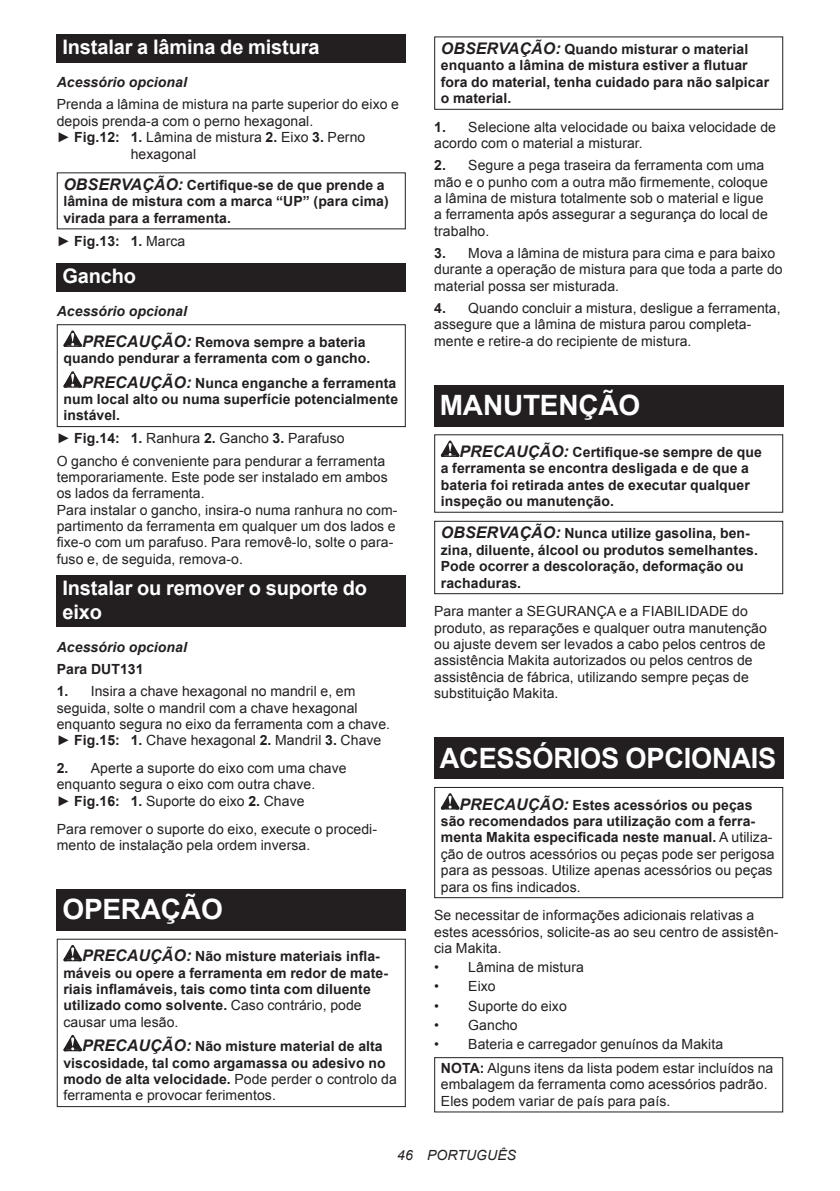
<style>
.page{position:relative;width:840px;height:1191px;background:#fff}
.page>*{position:absolute;margin:0;border:0;box-sizing:border-box;transform-origin:0 0}
.t1{font:700 28px "Arial";letter-spacing:-.01em;color:#fff}
.t2{font:700 20px/23.4px "Arial";letter-spacing:-.01em;color:#fff}
.t3{font:14px/16.4px "Arial";letter-spacing:.005em;color:#231f20}
.t4{font:700 14px/16.4px "Arial";letter-spacing:.005em;color:#231f20}
.t5{font:italic 700 14px "Arial";letter-spacing:.005em;color:#231f20}
.t6{font:italic 14px "Arial";letter-spacing:.005em;color:#231f20}
.s1{font-weight:700}
.s2{font-style:italic;font-size:16px}
.s3{font-weight:400}
.s4{font-style:italic}
.s5{font-weight:700;font-style:italic;font-size:16px}
</style>
<div class="page">
<div style="left:57px;top:34px;width:348px;height:29px;background:#231f20"></div>
<div style="left:57px;top:263px;width:348px;height:28px;background:#231f20"></div>
<svg style="left:63px;top:330px;width:19px;height:17px"></svg>
<svg style="left:63px;top:371px;width:19px;height:17px"></svg>
<div style="left:57px;top:324px;width:348px;height:103px;border:1px solid #231f20"></div>
<div style="left:57px;top:575px;width:348px;height:52px;background:#231f20"></div>
<div style="left:57px;top:889px;width:348px;height:41px;background:#231f20"></div>
<svg style="left:63px;top:945px;width:19px;height:16px"></svg>
<svg style="left:63px;top:1035px;width:19px;height:16px"></svg>
<div style="left:57px;top:938px;width:348px;height:169px;border:1px solid #231f20"></div>
<div style="left:434px;top:36px;width:348px;height:74px;border:1px solid #231f20"></div>
<div style="left:434px;top:385px;width:348px;height:41px;background:#231f20"></div>
<svg style="left:440px;top:440px;width:19px;height:17px"></svg>
<div style="left:434px;top:434px;width:348px;height:79px;border:1px solid #231f20"></div>
<div style="left:434px;top:521px;width:348px;height:73px;border:1px solid #231f20"></div>
<div style="left:434px;top:738px;width:348px;height:41px;background:#231f20"></div>
<svg style="left:440px;top:793px;width:19px;height:16px"></svg>
<div style="left:434px;top:787px;width:348px;height:111px;border:1px solid #231f20"></div>
<div style="left:434px;top:1057px;width:348px;height:55px;border:1px solid #231f20"></div>
<h2 class="t2" style="left:62px;top:36px;width:258px">Instalar a lâmina de mistura</h2>
<p class="t5" style="left:57px;top:73px;width:132px">Acessório opcional</p>
<p class="t3" style="left:57px;top:96px;width:343px">Prenda a lâmina de mistura na parte superior do eixo e</p>
<p class="t3" style="left:57px;top:113px;width:258px">depois prenda-a com o perno hexagonal.</p>
<p class="t3" style="left:57px;top:129px;width:310px">► <span class="s1">Fig.12: 1.</span> Lâmina de mistura <span class="s1">2.</span> Eixo <span class="s1">3.</span> Perno</p>
<p class="t3" style="left:131px;top:146px;width:67px">hexagonal</p>
<p class="t4" style="left:63px;top:177px;width:327px"><span class="s2">OBSERVAÇÃO:</span> Certifique-se de que prende a lâmina de mistura com a marca “UP” (para cima) virada para a ferramenta.</p>
<p class="t4" style="left:57px;top:233px;width:130px"><span class="s3">►</span> Fig.13: 1. <span class="s3">Marca</span></p>
<h2 class="t2" style="left:62px;top:265px;width:75px">Gancho</h2>
<p class="t4" style="left:82px;top:296px;width:285px;line-height:30.6px;text-indent:-25px"><span class="s4">Acessório opcional<br></span><span class="s2">PRECAUÇÃO:</span> Remova sempre a bateria</p>
<p class="t4" style="left:82px;top:346px;width:315px;line-height:24.4px;text-indent:-19px">quando pendurar a ferramenta com o gancho.<br><span class="s2">PRECAUÇÃO:</span> Nunca enganche a ferramenta</p>
<p class="t4" style="left:63px;top:391px;width:336px">num local alto ou numa superfície potencialmente instável.</p>
<p class="t3" style="left:57px;top:428px;width:330px;line-height:22px">► <span class="s1">Fig.14: 1.</span> Ranhura <span class="s1">2.</span> Gancho <span class="s1">3.</span> Parafuso<br>O gancho é conveniente para pendurar a ferramenta</p>
<p class="t3" style="left:57px;top:469px;width:342px">temporariamente. Este pode ser instalado em ambos os lados da ferramenta.<br>Para instalar o gancho, insira-o numa ranhura no com&shy;partimento da ferramenta em qualquer um dos lados e fixe-o com um parafuso. Para removê-lo, solte o para&shy;fuso e, de seguida, remova-o.</p>
<h2 class="t2" style="left:62px;top:577px;width:306px">Instalar ou remover o suporte do eixo</h2>
<p class="t5" style="left:57px;top:638px;width:132px">Acessório opcional</p>
<p class="t4" style="left:57px;top:661px;width:88px">Para DUT131</p>
<p class="t3" style="left:57px;top:683px;width:335px"><span class="s1">1.</span> Insira a chave hexagonal no mandril e, em seguida, solte o mandril com a chave hexagonal enquanto segura no eixo da ferramenta com a chave. ► <span class="s1">Fig.15: 1.</span> Chave hexagonal <span class="s1">2.</span> Mandril <span class="s1">3.</span> Chave</p>
<p class="t3" style="left:57px;top:760px;width:291px"><span class="s1">2.</span> Aperte a suporte do eixo com uma chave enquanto segura o eixo com outra chave.<br>► <span class="s1">Fig.16: 1.</span> Suporte do eixo <span class="s1">2.</span> Chave</p>
<p class="t3" style="left:57px;top:820px;width:321px">Para remover o suporte do eixo, execute o procedi&shy;mento de instalação pela ordem inversa.</p>
<h1 class="t1" style="left:62px;top:890px;width:162px">OPERAÇÃO</h1>
<p class="t4" style="left:63px;top:948px;width:326px;text-indent:19px"><span class="s2">PRECAUÇÃO:</span> Não misture materiais infla&shy;máveis ou opere a ferramenta em redor de mate&shy;riais inflamáveis, tais como tinta com diluente utilizado como solvente. <span class="s3">Caso contrário, pode causar uma lesão.</span></p>
<p class="t4" style="left:63px;top:1038px;width:335px;text-indent:19px"><span class="s2">PRECAUÇÃO:</span> Não misture material de alta viscosidade, tal como argamassa ou adesivo no modo de alta velocidade. <span class="s3">Pode perder o controlo da ferramenta e provocar ferimentos.</span></p>
<p class="t4" style="left:440px;top:41px;width:329px"><span class="s2">OBSERVAÇÃO:</span> Quando misturar o material enquanto a lâmina de mistura estiver a flutuar fora do material, tenha cuidado para não salpicar o material.</p>
<p class="t3" style="left:434px;top:119px;width:343px"><span class="s1">1.</span> Selecione alta velocidade ou baixa velocidade de acordo com o material a misturar.</p>
<p class="t3" style="left:434px;top:157px;width:335px"><span class="s1">2.</span> Segure a pega traseira da ferramenta com uma mão e o punho com a outra mão firmemente, coloque a lâmina de mistura totalmente sob o material e ligue a ferramenta após assegurar a segurança do local de trabalho.</p>
<p class="t3" style="left:434px;top:245px;width:350px"><span class="s1">3.</span> Mova a lâmina de mistura para cima e para baixo durante a operação de mistura para que toda a parte do material possa ser misturada.</p>
<p class="t3" style="left:434px;top:300px;width:348px"><span class="s1">4.</span> Quando concluir a mistura, desligue a ferramenta, assegure que a lâmina de mistura parou completa&shy;mente e retire-a do recipiente de mistura.</p>
<h1 class="t1" style="left:439px;top:386px;width:202px">MANUTENÇÃO</h1>
<p class="t4" style="left:440px;top:444px;width:322px;text-indent:19px"><span class="s2">PRECAUÇÃO:</span> Certifique-se sempre de que a ferramenta se encontra desligada e de que a bateria foi retirada antes de executar qualquer inspeção ou manutenção.</p>
<p class="t4" style="left:440px;top:525px;width:318px"><span class="s2">OBSERVAÇÃO:</span> Nunca utilize gasolina, ben&shy;zina, diluente, álcool ou produtos semelhantes.<br>Pode ocorrer a descoloração, deformação ou rachaduras.</p>
<p class="t3" style="left:434px;top:603px;width:334px">Para manter a SEGURANÇA e a FIABILIDADE do produto, as reparações e qualquer outra manutenção ou ajuste devem ser levados a cabo pelos centros de assistência Makita autorizados ou pelos centros de assistência de fábrica, utilizando sempre peças de substituição Makita.</p>
<h1 class="t1" style="left:439px;top:739px;width:338px">ACESSÓRIOS OPCIONAIS</h1>
<p class="t3" style="left:440px;top:796px;width:335px;text-indent:19px"><span class="s5">PRECAUÇÃO:</span> <span class="s1">Estes acessórios ou peças são recomendados para utilização com a ferra&shy;menta Makita especificada neste manual.</span> A utiliza&shy;ção de outros acessórios ou peças pode ser perigosa para as pessoas. Utilize apenas acessórios ou peças para os fins indicados.</p>
<p class="t3" style="left:434px;top:907px;width:345px">Se necessitar de informações adicionais relativas a estes acessórios, solicite-as ao seu centro de assistên&shy;cia Makita.</p>
<p class="t3" style="left:434px;top:959px;width:151px">• Lâmina de mistura</p>
<p class="t3" style="left:434px;top:978px;width:63px">• Eixo</p>
<p class="t3" style="left:434px;top:997px;width:134px">• Suporte do eixo</p>
<p class="t3" style="left:434px;top:1017px;width:85px">• Gancho</p>
<p class="t3" style="left:440px;top:1032px;width:334px;line-height:23.8px;text-indent:-7px">• Bateria e carregador genuínos da Makita<br><span class="s1">NOTA:</span> Alguns itens da lista podem estar incluídos na</p>
<p class="t3" style="left:440px;top:1076px;width:328px">embalagem da ferramenta como acessórios padrão.<br>Eles podem variar de país para país.</p>
<p class="t6" style="left:397px;top:1146px;width:120px">46 PORTUGUÊS</p>
</div>
